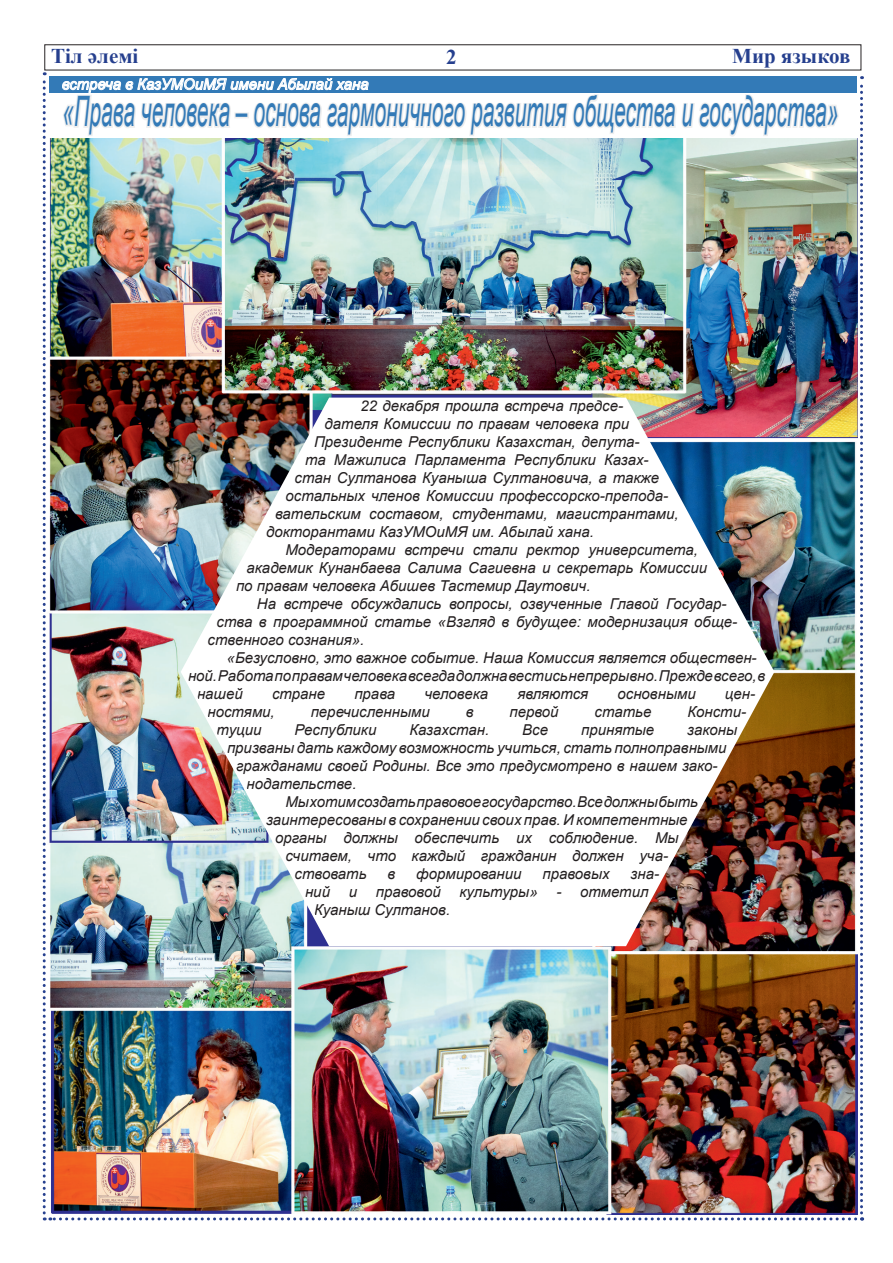
<style>
.page{position:relative;width:893px;height:1263px;background:#fff}
.page>*{position:absolute;margin:0;border:0;box-sizing:border-box;transform-origin:0 0}
.t1{font:italic 42px "Arial";color:#337ab7;scale:.5 1}
.t2{font:700 21px "Times New Roman";color:#253f8e}
.t3{font:italic 15px "Arial";color:#231f20}
.t4{font:italic 15px "Arial";color:#fff}
</style>
<div class="page">
<img style="left:43px;top:53px;width:820px;height:1167px">
<p class="t2" style="left:51px;top:41px;width:89px">Тіл әлемі</p>
<p class="t2" style="left:446px;top:43px;width:12px">2</p>
<p class="t2" style="left:732px;top:41px;width:120px">Мир языков</p>
<p class="t1" style="left:63px;top:84px;width:1553px">«Права человека – основа гармоничного развития общества и государства»</p>
<p class="t4" style="left:62px;top:75px;width:308px">встреча в КазУМОиМЯ имени Абылай хана</p>
<p class="t3" style="left:360px;top:396px;width:264px">22 декабря прошла встреча предсе-</p>
<p class="t3" style="left:325px;top:414px;width:306px">дателя Комиссии по правам человека при</p>
<p class="t3" style="left:314px;top:432px;width:327px">Президенте Республики Казахстан, депута-</p>
<p class="t3" style="left:305px;top:450px;width:345px">та Мажилиса Парламента Республики Казах-</p>
<p class="t3" style="left:295px;top:468px;width:366px">стан Султанова Куаныша Султановича, а также</p>
<p class="t3" style="left:286px;top:486px;width:384px">остальных членов Комиссии профессорско-препода-</p>
<p class="t3" style="left:275px;top:504px;width:405px">вательским составом, студентами, магистрантами,</p>
<p class="t3" style="left:266px;top:522px;width:329px">докторантами КазУМОиМЯ им. Абылай хана.</p>
<p class="t3" style="left:285px;top:540px;width:414px">Модераторами встречи стали ректор университета,</p>
<p class="t3" style="left:247px;top:558px;width:462px">академик Кунанбаева Салима Сагиевна и секретарь Комиссии</p>
<p class="t3" style="left:236px;top:576px;width:356px">по правам человека Абишев Тастемир Даутович.</p>
<p class="t3" style="left:257px;top:594px;width:471px">На встрече обсуждались вопросы, озвученные Главой Государ-</p>
<p class="t3" style="left:217px;top:612px;width:522px">ства в программной статье «Взгляд в будущее: модернизация обще-</p>
<p class="t3" style="left:208px;top:630px;width:158px">ственного сознания».</p>
<p class="t3" style="left:227px;top:648px;width:531px">«Безусловно, это важное событие. Наша Комиссия является обществен-</p>
<p class="t3" style="left:188px;top:666px;width:579px">ной. Работа по правам человека всегда должна вестись непрерывно. Прежде всего, в</p>
<p class="t3" style="left:197px;top:684px;width:47px">нашей</p>
<p class="t3" style="left:272px;top:684px;width:55px">стране</p>
<p class="t3" style="left:354px;top:684px;width:42px">права</p>
<p class="t3" style="left:424px;top:684px;width:65px">человека</p>
<p class="t3" style="left:517px;top:684px;width:72px">являются</p>
<p class="t3" style="left:617px;top:684px;width:80px">основными</p>
<p class="t3" style="left:725px;top:684px;width:32px">цен-</p>
<p class="t3" style="left:208px;top:702px;width:69px">ностями,</p>
<p class="t3" style="left:311px;top:702px;width:121px">перечисленными</p>
<p class="t3" style="left:466px;top:702px;width:9px">в</p>
<p class="t3" style="left:509px;top:702px;width:51px">первой</p>
<p class="t3" style="left:594px;top:702px;width:58px">статье</p>
<p class="t3" style="left:687px;top:702px;width:60px">Консти-</p>
<p class="t3" style="left:217px;top:720px;width:46px">туции</p>
<p class="t3" style="left:294px;top:720px;width:83px">Республики</p>
<p class="t3" style="left:409px;top:720px;width:81px">Казахстан.</p>
<p class="t3" style="left:522px;top:720px;width:27px">Все</p>
<p class="t3" style="left:581px;top:720px;width:75px">принятые</p>
<p class="t3" style="left:687px;top:720px;width:51px">законы</p>
<p class="t3" style="left:227px;top:738px;width:501px">призваны дать каждому возможность учиться, стать полноправными</p>
<p class="t3" style="left:236px;top:756px;width:483px">гражданами своей Родины. Все это предусмотрено в нашем зако-</p>
<p class="t3" style="left:247px;top:774px;width:111px">нодательстве.</p>
<p class="t3" style="left:285px;top:792px;width:414px">Мы хотим создать правовое государство. Все должны быть</p>
<p class="t3" style="left:266px;top:810px;width:423px">заинтересованы в сохранении своих прав. И компетентные</p>
<p class="t3" style="left:275px;top:828px;width:405px">органы должны обеспечить их соблюдение. Мы</p>
<p class="t3" style="left:286px;top:846px;width:384px">считаем, что каждый гражданин должен уча-</p>
<p class="t3" style="left:295px;top:864px;width:74px">ствовать</p>
<p class="t3" style="left:388px;top:864px;width:9px">в</p>
<p class="t3" style="left:416px;top:864px;width:107px">формировании</p>
<p class="t3" style="left:542px;top:864px;width:69px">правовых</p>
<p class="t3" style="left:630px;top:864px;width:30px">зна-</p>
<p class="t3" style="left:305px;top:882px;width:345px">ний и правовой культуры» - отметил</p>
<p class="t3" style="left:314px;top:900px;width:138px">Куаныш Султанов.</p>
</div>
